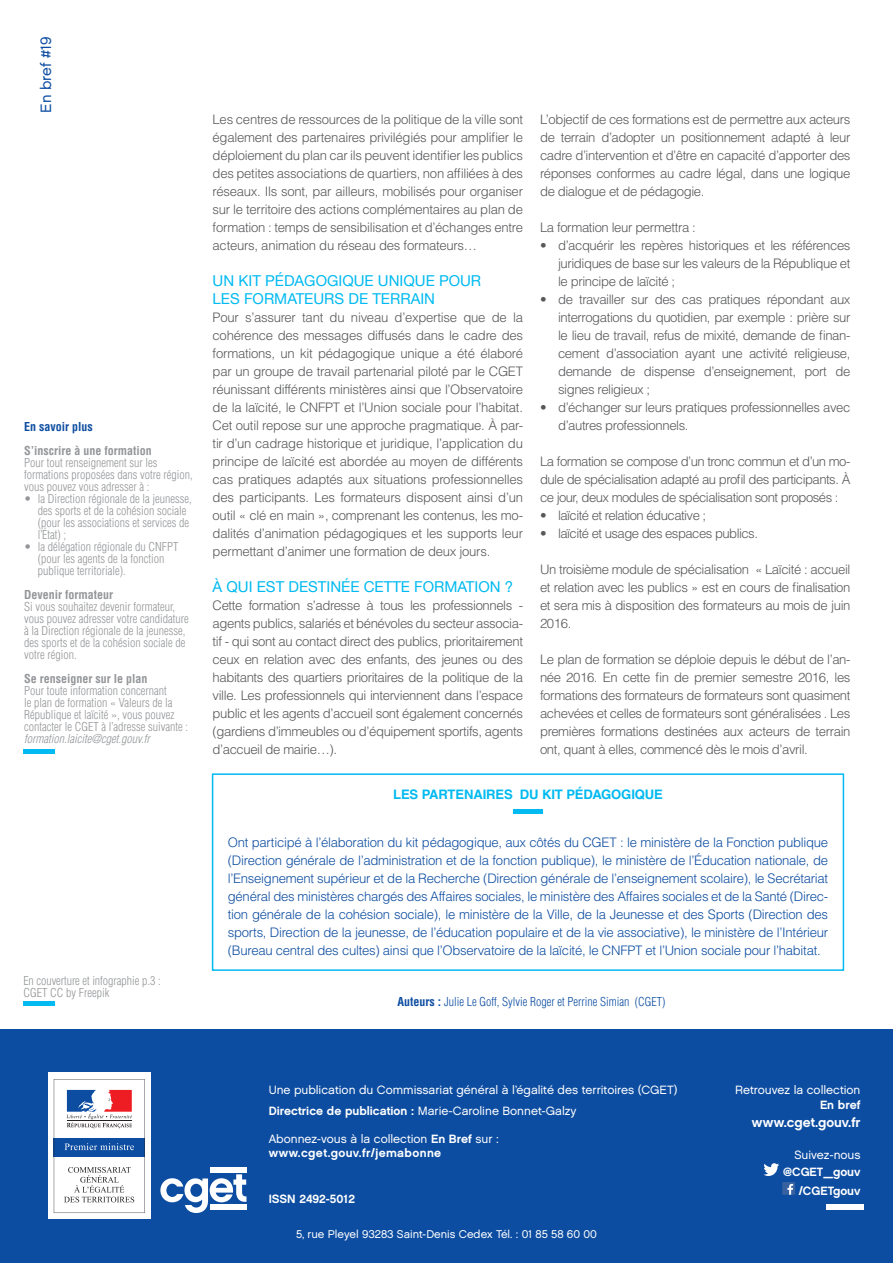
<style>
.page{position:relative;width:893px;height:1263px;background:#fff}
.page>*{position:absolute;margin:0;border:0;box-sizing:border-box;transform-origin:0 0}
.t1{font:15px/18px "Helvetica Neue LT Com";color:#00baf1}
.t2{font:15px "Chalet London Nineteen Sixty";color:#0d4da1}
.t3{font:13.5px "Chalet New York Nineteen Sixty";color:#fff}
.t4{font:300 13.2px/18px "Helvetica LT Std";letter-spacing:-.03em;color:#57585a;text-align:justify}
.t5{font:300 13.2px/18px "Helvetica LT Std";letter-spacing:-.02em;color:#0d4da1;text-align:justify}
.t6{font:700 13.2px "Helvetica LT Std";letter-spacing:-.01em;color:#00baf1}
.t7{font:300 condensed 12px/12px "Helvetica LT Std";color:#939598}
.t8{font:12px/21px "Chalet London Nineteen Sixty";color:#fff}
.t9{font:700 condensed 12px "Helvetica LT Std";color:#939598}
.t10{font:300 condensed 12px "Helvetica LT Std";color:#0d4da1}
.t11{font:12px/18.8px "Chalet New York Nineteen Sixty";color:#fff;text-align:right}
.t12{font:italic 300 condensed 12px "Helvetica LT Std";color:#939598}
.t13{font:12px "Chalet New York Nineteen Sixty";letter-spacing:.03em;color:#fff}
.t14{font:700 condensed 12px "Helvetica LT Std";color:#0d4da1}
.t15{font:11.25px "Chalet London Nineteen Sixty";color:#fff}
.s1{font-weight:700}
.s2{font-family:"Chalet New York Nineteen Sixty"}
</style>
<div class="page">
<div style="left:0;top:1029px;width:893px;height:234px;background:#0d4da1"></div>
<div style="left:826px;top:1204px;width:37px;height:6px;background:#fff"></div>
<div style="left:48px;top:1073px;width:103px;height:146px;background:#fff"></div>
<div style="left:210px;top:1167px;width:36px;height:5px;background:#fff"></div>
<svg style="left:160px;top:1174px;width:86px;height:39px"></svg>
<svg style="left:54px;top:1079px;width:91px;height:134px"></svg>
<svg style="left:763px;top:1163px;width:16px;height:13px"></svg>
<div style="left:782px;top:1182px;width:13px;height:13px;background:#38619f"></div>
<svg style="left:787px;top:1184px;width:6px;height:11px"></svg>
<hr style="left:23px;top:1002px;width:32px;height:4px;background:#00baf1">
<div style="left:513px;top:809px;width:30px;height:5px;background:#00baf1"></div>
<div style="left:212px;top:773px;width:632px;height:198px;border:2px solid #00baf1"></div>
<hr style="left:23px;top:750px;width:32px;height:4px;background:#00baf1">
<p class="t2" style="left:37px;top:113px;width:78px;rotate:-90deg">En bref #19</p>
<p class="t14" style="left:24px;top:419px;width:70px">En savoir plus</p>
<p class="t9" style="left:24px;top:443px;width:129px">S’inscrire à une formation</p>
<p class="t7" style="left:24px;top:457px;width:170px">Pour tout renseignement sur les formations proposées dans votre région, vous pouvez vous adresser à :</p>
<p class="t7" style="left:38px;top:493px;width:155px;text-indent:-14px">• la Direction régionale de la jeunesse, des sports et de la cohésion sociale (pour les associations et services de l’État) ;</p>
<p class="t7" style="left:38px;top:541px;width:142px;text-indent:-14px">• la délégation régionale du CNFPT (pour les agents de la fonction publique territoriale).</p>
<p class="t9" style="left:24px;top:587px;width:90px">Devenir formateur</p>
<p class="t7" style="left:24px;top:601px;width:166px">Si vous souhaitez devenir formateur, vous pouvez adresser votre candidature à la Direction régionale de la jeunesse, des sports et de la cohésion sociale de votre région.</p>
<p class="t9" style="left:24px;top:671px;width:125px">Se renseigner sur le plan</p>
<p class="t7" style="left:24px;top:685px;width:165px">Pour toute information concernant<br>le plan de formation « Valeurs de la République et laïcité », vous pouvez contacter le CGET à l’adresse suivante :</p>
<p class="t12" style="left:24px;top:731px;width:127px">formation.laicite@cget.gouv.fr</p>
<p class="t7" style="left:23px;top:974px;width:139px">En couverture et infographie p.3 :<br>CGET CC by Freepik</p>
<p class="t4" style="left:213px;top:110px;width:312px">Les centres de ressources de la politique de la ville sont également des partenaires privilégiés pour amplifier le déploiement du plan car ils peuvent identifier les publics des petites associations de quartiers, non affiliées à des réseaux. Ils sont, par ailleurs, mobilisés pour organiser sur le territoire des actions complémentaires au plan de formation : temps de sensibilisation et d’échanges entre acteurs, animation du réseau des formateurs…</p>
<p class="t1" style="left:213px;top:271px;width:270px">UN KIT PÉDAGOGIQUE UNIQUE POUR<br>LES FORMATEURS DE TERRAIN</p>
<p class="t4" style="left:213px;top:308px;width:312px">Pour s’assurer tant du niveau d’expertise que de la cohérence des messages diffusés dans le cadre des formations, un kit pédagogique unique a été élaboré par un groupe de travail partenarial piloté par le CGET réunissant différents ministères ainsi que l’Observatoire de la laïcité, le CNFPT et l’Union sociale pour l’habitat.<br>Cet outil repose sur une approche pragmatique. À par&shy;tir d’un cadrage historique et juridique, l’application du principe de laïcité est abordée au moyen de différents cas pratiques adaptés aux situations professionnelles des participants. Les formateurs disposent ainsi d’un outil « clé en main », comprenant les contenus, les mo&shy;dalités d’animation pédagogiques et les supports leur permettant d’animer une formation de deux jours.</p>
<p class="t1" style="left:213px;top:577px;width:302px">À QUI EST DESTINÉE CETTE FORMATION ?</p>
<p class="t4" style="left:213px;top:596px;width:312px">Cette formation s’adresse à tous les professionnels - agents publics, salariés et bénévoles du secteur associa&shy;tif - qui sont au contact direct des publics, prioritairement ceux en relation avec des enfants, des jeunes ou des habitants des quartiers prioritaires de la politique de la ville. Les professionnels qui interviennent dans l’espace public et les agents d’accueil sont également concernés (gardiens d’immeubles ou d’équipement sportifs, agents d’accueil de mairie…).</p>
<p class="t4" style="left:540px;top:110px;width:312px">L’objectif de ces formations est de permettre aux acteurs de terrain d’adopter un positionnement adapté à leur cadre d’intervention et d’être en capacité d’apporter des réponses conformes au cadre légal, dans une logique de dialogue et de pédagogie.</p>
<p class="t4" style="left:540px;top:218px;width:157px">La formation leur permettra :</p>
<p class="t4" style="left:558px;top:236px;width:294px;text-indent:-18px">• d’acquérir les repères historiques et les références juridiques de base sur les valeurs de la République et le principe de laïcité ;</p>
<p class="t4" style="left:558px;top:290px;width:294px;text-indent:-18px">• de travailler sur des cas pratiques répondant aux interrogations du quotidien, par exemple : prière sur le lieu de travail, refus de mixité, demande de finan&shy;cement d’association ayant une activité religieuse, demande de dispense d’enseignement, port de signes religieux ;</p>
<p class="t4" style="left:558px;top:398px;width:294px;text-indent:-18px">• d’échanger sur leurs pratiques professionnelles avec d’autres professionnels.</p>
<p class="t4" style="left:540px;top:452px;width:312px">La formation se compose d’un tronc commun et d’un mo&shy;dule de spécialisation adapté au profil des participants. À ce jour, deux modules de spécialisation sont proposés :</p>
<p class="t4" style="left:540px;top:506px;width:168px">• laïcité et relation éducative ;</p>
<p class="t4" style="left:540px;top:524px;width:219px">• laïcité et usage des espaces publics.</p>
<p class="t4" style="left:540px;top:560px;width:312px">Un troisième module de spécialisation « Laïcité : accueil et relation avec les publics » est en cours de finalisation et sera mis à disposition des formateurs au mois de juin 2016.</p>
<p class="t4" style="left:540px;top:650px;width:312px">Le plan de formation se déploie depuis le début de l’an&shy;née 2016. En cette fin de premier semestre 2016, les formations des formateurs de formateurs sont quasiment achevées et celles de formateurs sont généralisées . Les premières formations destinées aux acteurs de terrain ont, quant à elles, commencé dès le mois d’avril.</p>
<p class="t6" style="left:393px;top:786px;width:271px">LES PARTENAIRES DU KIT PÉDAGOGIQUE</p>
<p class="t5" style="left:228px;top:833px;width:602px">Ont participé à l’élaboration du kit pédagogique, aux côtés du CGET : le ministère de la Fonction publique (Direction générale de l’administration et de la fonction publique), le ministère de l’Éducation nationale, de l’Enseignement supérieur et de la Recherche (Direction générale de l’enseignement scolaire), le Secrétariat général des ministères chargés des Affaires sociales, le ministère des Affaires sociales et de la Santé (Direc&shy;tion générale de la cohésion sociale), le ministère de la Ville, de la Jeunesse et des Sports (Direction des sports, Direction de la jeunesse, de l’éducation populaire et de la vie associative), le ministère de l’Intérieur (Bureau central des cultes) ainsi que l’Observatoire de la laïcité, le CNFPT et l’Union sociale pour l’habitat.</p>
<p class="t10" style="left:398px;top:994px;width:269px"><span class="s1">Auteurs :</span> Julie Le Goff, Sylvie Roger et Perrine Simian (CGET)</p>
<p class="t8" style="left:269px;top:1079px;width:410px">Une publication du Commissariat général à l’égalité des territoires (CGET)<br><span class="s2">Directrice de publication :</span> Marie-Caroline Bonnet-Galzy</p>
<p class="t8" style="left:269px;top:1128px;width:232px">Abonnez-vous à la collection <span class="s2">En Bref</span> sur :</p>
<p class="t13" style="left:269px;top:1146px;width:174px">www.cget.gouv.fr/jemabonne</p>
<p class="t11" style="left:269px;top:1189px;width:88px">ISSN 2492-5012</p>
<p class="t15" style="left:296px;top:1227px;width:302px">5, rue Pleyel 93283 Saint-Denis Cedex Tél. : 01 85 58 60 00</p>
<p class="t8" style="left:735px;top:1079px;width:127px">Retrouvez la collection</p>
<p class="t11" style="left:820px;top:1095px;width:42px">En bref</p>
<p class="t3" style="left:752px;top:1114px;width:110px">www.cget.gouv.fr</p>
<p class="t8" style="left:794px;top:1144px;width:68px">Suivez-nous</p>
<p class="t11" style="left:783px;top:1162px;width:79px">@CGET_gouv /CGETgouv</p>
</div>
